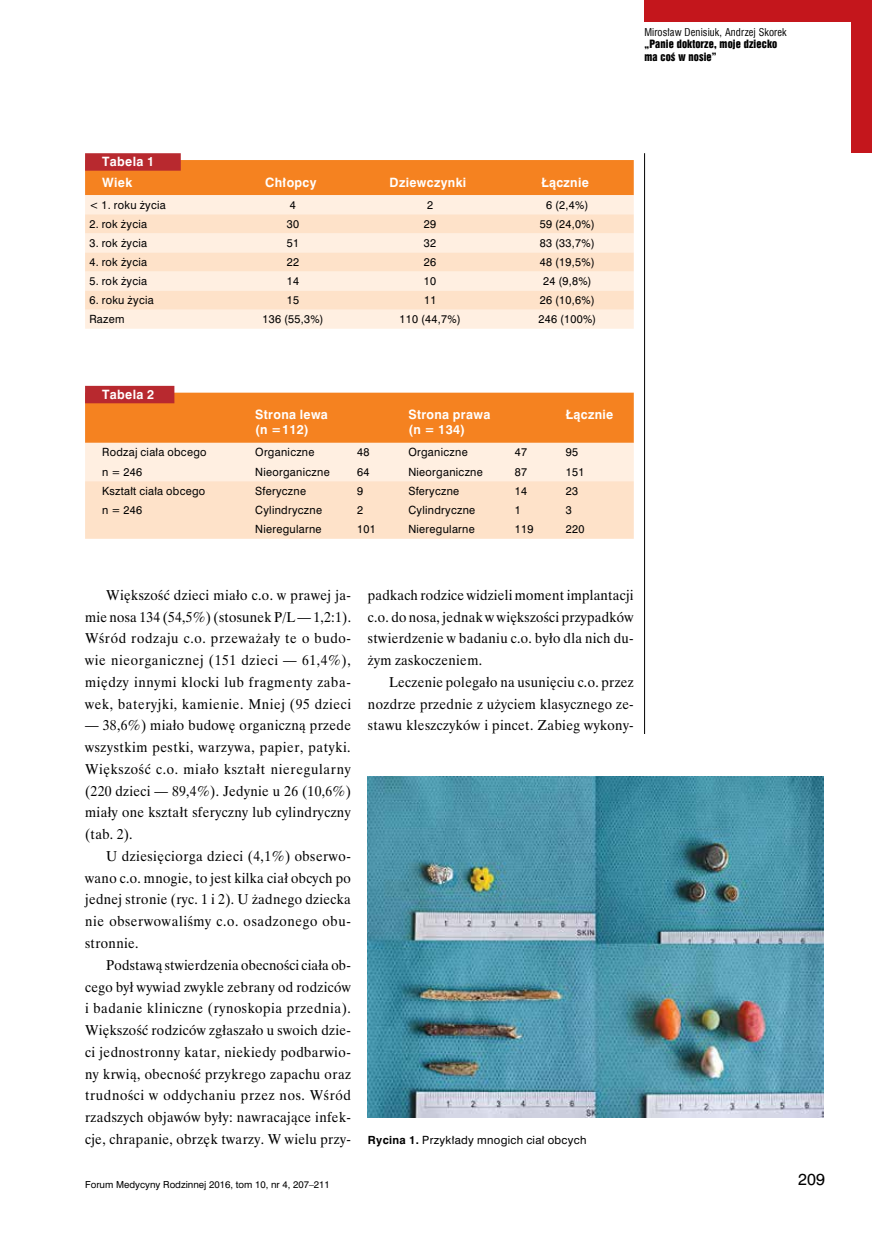
<style>
.page{position:relative;width:872px;height:1234px;background:#fff}
.page>*{position:absolute;margin:0;border:0;box-sizing:border-box;transform-origin:0 0}
.t1{font:15px "Swis 721 PL";color:#000}
.t2{font:14.25px/21.8px "Time Ibis EE";letter-spacing:.03em;color:#000;text-align:justify;scale:.95 1}
.t3{font:700 12px/15px "Swis 721 PL";letter-spacing:.03em;color:#fff}
.t4{font:10.5px/19.2px "Swis 721 PL";letter-spacing:.03em;color:#000}
.t5{font:10.5px/12.8px "Swis 921 EU";letter-spacing:.01em;color:#000}
.t6{font:10.5px "Swis 721 Cn EU";letter-spacing:.01em;color:#000}
.t7{font:9px "Swis 721 PL";color:#000}
.s1{font-weight:700}
</style>
<div class="page">
<hr style="left:644px;top:153px;width:1px;height:1006px;background:#000">
<div style="left:644px;top:0;width:228px;height:21px;background:#c4161c"></div>
<div style="left:850px;top:0;width:22px;height:153px;background:#c4161c"></div>
<div style="left:634px;top:733px;width:20px;height:427px;background:#fff"></div>
<div style="left:85px;top:160px;width:549px;height:35px;background:#f58220"></div>
<div style="left:85px;top:195px;width:549px;height:133px;background:#ffefe1"></div>
<svg style="left:85px;top:214px;width:549px;height:95px;background:#fee7d3"></svg>
<div style="left:85px;top:153px;width:96px;height:18px;background:#b8292f"></div>
<svg style="left:85px;top:392px;width:549px;height:146px;background:#fbc596"></svg>
<div style="left:85px;top:386px;width:89px;height:17px;background:#b8292f"></div>
<img style="left:368px;top:776px;width:455px;height:341px">
<p class="t6" style="left:644px;top:25px;width:144px">Mirosław Denisiuk, Andrzej Skorek</p>
<p class="t5" style="left:644px;top:38px;width:134px">„Panie doktorze, moje dziecko ma coś w nosie”</p>
<p class="t3" style="left:102px;top:151px;width:54px;line-height:20.4px">Tabela 1<br>Wiek</p>
<p class="t3" style="left:265px;top:174px;width:53px">Chłopcy</p>
<p class="t3" style="left:389px;top:174px;width:78px">Dziewczynki</p>
<p class="t3" style="left:541px;top:174px;width:49px">Łącznie</p>
<p class="t4" style="left:89px;top:195px;width:78px">&lt; 1. roku życia</p>
<p class="t4" style="left:290px;top:195px;width:8px">4</p>
<p class="t4" style="left:427px;top:195px;width:8px">2</p>
<p class="t4" style="left:546px;top:195px;width:44px">6 (2,4%)</p>
<p class="t4" style="left:89px;top:214px;width:59px">2. rok życia</p>
<p class="t4" style="left:287px;top:214px;width:14px">30</p>
<p class="t4" style="left:424px;top:214px;width:14px">29</p>
<p class="t4" style="left:540px;top:214px;width:56px">59 (24,0%)</p>
<p class="t4" style="left:89px;top:233px;width:59px">3. rok życia</p>
<p class="t4" style="left:287px;top:233px;width:14px">51</p>
<p class="t4" style="left:424px;top:233px;width:14px">32</p>
<p class="t4" style="left:540px;top:233px;width:56px">83 (33,7%)</p>
<p class="t4" style="left:89px;top:252px;width:59px">4. rok życia</p>
<p class="t4" style="left:287px;top:252px;width:14px">22</p>
<p class="t4" style="left:424px;top:252px;width:14px">26</p>
<p class="t4" style="left:540px;top:252px;width:56px">48 (19,5%)</p>
<p class="t4" style="left:89px;top:271px;width:59px">5. rok życia</p>
<p class="t4" style="left:287px;top:271px;width:14px">14</p>
<p class="t4" style="left:424px;top:271px;width:14px">10</p>
<p class="t4" style="left:543px;top:271px;width:50px">24 (9,8%)</p>
<p class="t4" style="left:89px;top:290px;width:66px">6. roku życia</p>
<p class="t4" style="left:287px;top:290px;width:14px">15</p>
<p class="t4" style="left:424px;top:290px;width:14px">11</p>
<p class="t4" style="left:540px;top:290px;width:56px">26 (10,6%)</p>
<p class="t4" style="left:89px;top:309px;width:37px">Razem</p>
<p class="t4" style="left:262px;top:309px;width:63px">136 (55,3%)</p>
<p class="t4" style="left:399px;top:309px;width:63px">110 (44,7%)</p>
<p class="t4" style="left:538px;top:309px;width:59px">246 (100%)</p>
<p class="t3" style="left:102px;top:386px;width:54px">Tabela 2</p>
<p class="t3" style="left:255px;top:407px;width:74px">Strona lewa (n =112)</p>
<p class="t3" style="left:408px;top:407px;width:83px">Strona prawa (n = 134)</p>
<p class="t3" style="left:566px;top:407px;width:49px">Łącznie</p>
<p class="t4" style="left:102px;top:442px;width:106px">Rodzaj ciała obcego n = 246</p>
<p class="t4" style="left:255px;top:442px;width:76px">Organiczne<br>Nieorganiczne</p>
<p class="t4" style="left:357px;top:442px;width:14px">48<br>64</p>
<p class="t4" style="left:408px;top:442px;width:76px">Organiczne<br>Nieorganiczne</p>
<p class="t4" style="left:514px;top:442px;width:14px">47<br>87</p>
<p class="t4" style="left:566px;top:442px;width:20px">95<br>151</p>
<p class="t4" style="left:102px;top:481px;width:105px">Kształt ciała obcego n = 246</p>
<p class="t4" style="left:255px;top:481px;width:68px">Sferyczne<br>Cylindryczne<br>Nieregularne</p>
<p class="t4" style="left:357px;top:481px;width:20px">9<br>2<br>101</p>
<p class="t4" style="left:408px;top:481px;width:68px">Sferyczne<br>Cylindryczne<br>Nieregularne</p>
<p class="t4" style="left:514px;top:481px;width:20px">14<br>1<br>119</p>
<p class="t4" style="left:566px;top:481px;width:20px">23<br>3<br>220</p>
<p class="t2" style="left:85px;top:583px;width:281px;text-indent:21px">Większość dzieci miało c.o. w prawej ja&shy;mie nosa 134 (54,5%) (stosunek P/L — 1,2:1).<br>Wśród rodzaju c.o. przeważały te o budo&shy;wie nieorganicznej (151 dzieci — 61,4%), między innymi klocki lub fragmenty zaba&shy;wek, bateryjki, kamienie. Mniej (95 dzieci</p>
<p class="t2" style="left:85px;top:714px;width:281px">— 38,6%) miało budowę organiczną przede wszystkim pestki, warzywa, papier, patyki.<br>Większość c.o. miało kształt nieregularny (220 dzieci — 89,4%). Jedynie u 26 (10,6%) miały one kształt sferyczny lub cylindryczny (tab. 2).</p>
<p class="t2" style="left:85px;top:844px;width:281px;text-indent:21px">U dziesięciorga dzieci (4,1%) obserwo&shy;wano c.o. mnogie, to jest kilka ciał obcych po jednej stronie (ryc. 1 i 2). U żadnego dziecka nie obserwowaliśmy c.o. osadzonego obu&shy;stronnie.</p>
<p class="t2" style="left:85px;top:953px;width:281px;text-indent:21px">Podstawą stwierdzenia obecności ciała ob&shy;cego był wywiad zwykle zebrany od rodziców i badanie kliniczne (rynoskopia przednia).<br>Większość rodziców zgłaszało u swoich dzie&shy;ci jednostronny katar, niekiedy podbarwio&shy;ny krwią, obecność przykrego zapachu oraz trudności w oddychaniu przez nos. Wśród rzadszych objawów były: nawracające infek&shy;cje, chrapanie, obrzęk twarzy. W wielu przy-</p>
<p class="t2" style="left:368px;top:583px;width:281px">padkach rodzice widzieli moment implantacji c.o. do nosa, jednak w większości przypadków stwierdzenie w badaniu c.o. było dla nich du&shy;żym zaskoczeniem.</p>
<p class="t2" style="left:368px;top:670px;width:281px;text-indent:21px">Leczenie polegało na usunięciu c.o. przez nozdrze przednie z użyciem klasycznego ze&shy;stawu kleszczyków i pincet. Zabieg wykony-</p>
<p class="t4" style="left:368px;top:1129px;width:220px"><span class="s1">Rycina 1.</span> Przykłady mnogich ciał obcych</p>
<p class="t7" style="left:85px;top:1178px;width:246px">Forum Medycyny Rodzinnej 2016, tom 10, nr 4, 207–211</p>
<p class="t1" style="left:798px;top:1169px;width:29px">209</p>
</div>
